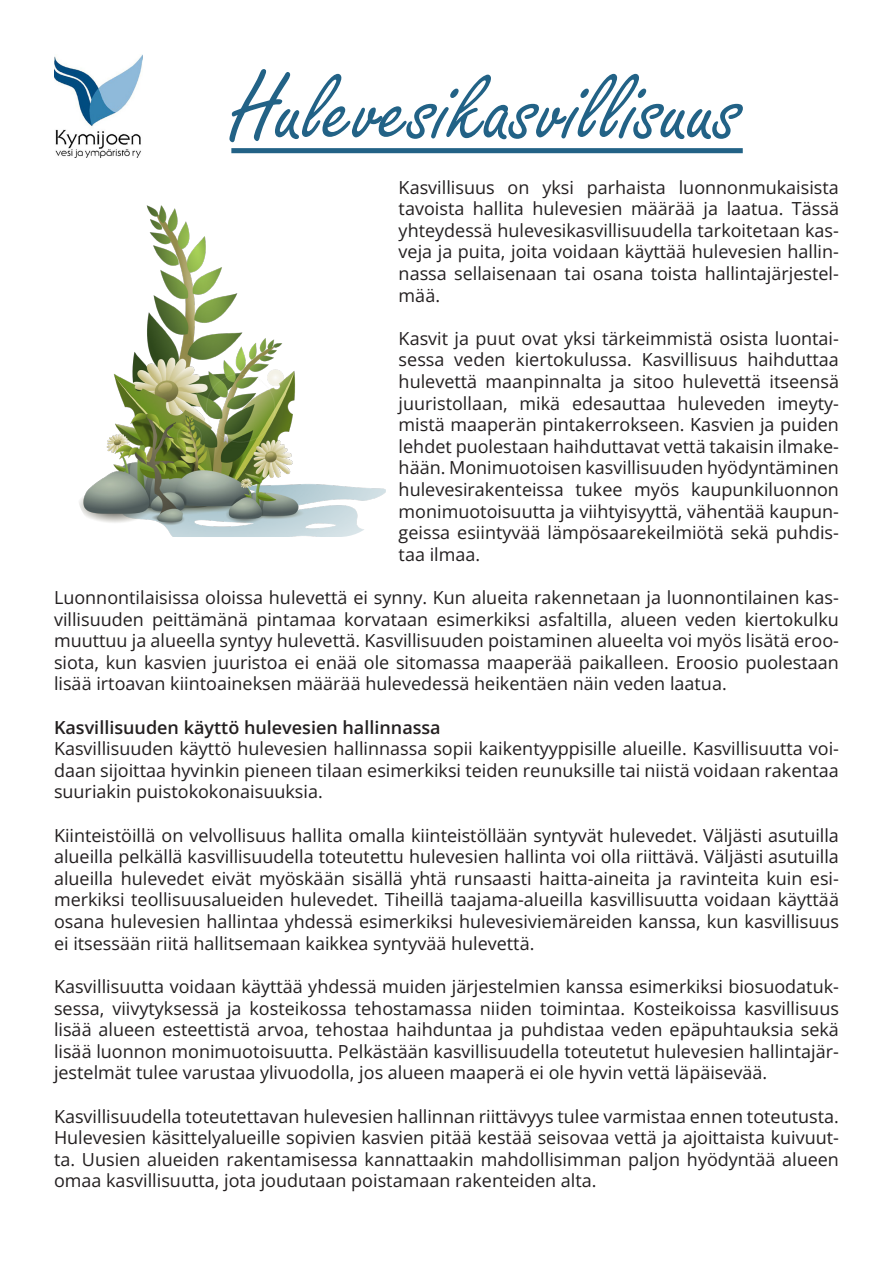
<style>
.page{position:relative;width:893px;height:1263px;background:#fff}
.page>*{position:absolute;margin:0;border:0;box-sizing:border-box;transform-origin:0 0}
.t1{font:102px "Freestyle Script";color:#226286}
.t2{font:18px/21.6px "Open Sans";color:#231f20;text-align:justify}
.t3{font:600 18px "Open Sans";color:#231f20}
</style>
<div class="page">
<div style="left:231px;top:148px;width:512px;height:5px;background:#226286"></div>
<img style="left:79px;top:205px;width:307px;height:332px">
<img style="left:54px;top:54px;width:88px;height:104px">
<p class="t1" style="left:231px;top:54px;width:513px">Hulevesikasvillisuus</p>
<p class="t2" style="left:399px;top:176px;width:442px">Kasvillisuus on yksi parhaista luonnonmukaisista tavoista hallita hulevesien määrää ja laatua. Tässä yhteydessä hulevesikasvillisuudella tarkoitetaan kas&shy;veja ja puita, joita voidaan käyttää hulevesien hallin&shy;nassa sellaisenaan tai osana toista hallintajärjestel&shy;mää.</p>
<p class="t2" style="left:399px;top:327px;width:442px">Kasvit ja puut ovat yksi tärkeimmistä osista luontai&shy;sessa veden kiertokulussa. Kasvillisuus haihduttaa hulevettä maanpinnalta ja sitoo hulevettä itseensä juuristollaan, mikä edesauttaa huleveden imeyty&shy;mistä maaperän pintakerrokseen. Kasvien ja puiden lehdet puolestaan haihduttavat vettä takaisin ilmake&shy;hään. Monimuotoisen kasvillisuuden hyödyntäminen hulevesirakenteissa tukee myös kaupunkiluonnon monimuotoisuutta ja viihtyisyyttä, vähentää kaupun&shy;geissa esiintyvää lämpösaarekeilmiötä sekä puhdis&shy;taa ilmaa.</p>
<p class="t2" style="left:54px;top:586px;width:786px">Luonnontilaisissa oloissa hulevettä ei synny. Kun alueita rakennetaan ja luonnontilainen kas&shy;villisuuden peittämänä pintamaa korvataan esimerkiksi asfaltilla, alueen veden kiertokulku muuttuu ja alueella syntyy hulevettä. Kasvillisuuden poistaminen alueelta voi myös lisätä eroo&shy;siota, kun kasvien juuristoa ei enää ole sitomassa maaperää paikalleen. Eroosio puolestaan lisää irtoavan kiintoaineksen määrää hulevedessä heikentäen näin veden laatua.</p>
<p class="t3" style="left:54px;top:715px;width:388px">Kasvillisuuden käyttö hulevesien hallinnassa</p>
<p class="t2" style="left:54px;top:737px;width:786px">Kasvillisuuden käyttö hulevesien hallinnassa sopii kaikentyyppisille alueille. Kasvillisuutta voi&shy;daan sijoittaa hyvinkin pieneen tilaan esimerkiksi teiden reunuksille tai niistä voidaan rakentaa suuriakin puistokokonaisuuksia.</p>
<p class="t2" style="left:54px;top:824px;width:786px">Kiinteistöillä on velvollisuus hallita omalla kiinteistöllään syntyvät hulevedet. Väljästi asutuilla alueilla pelkällä kasvillisuudella toteutettu hulevesien hallinta voi olla riittävä. Väljästi asutuilla alueilla hulevedet eivät myöskään sisällä yhtä runsaasti haitta-aineita ja ravinteita kuin esi&shy;merkiksi teollisuusalueiden hulevedet. Tiheillä taajama-alueilla kasvillisuutta voidaan käyttää osana hulevesien hallintaa yhdessä esimerkiksi hulevesiviemäreiden kanssa, kun kasvillisuus ei itsessään riitä hallitsemaan kaikkea syntyvää hulevettä.</p>
<p class="t2" style="left:54px;top:975px;width:786px">Kasvillisuutta voidaan käyttää yhdessä muiden järjestelmien kanssa esimerkiksi biosuodatuk&shy;sessa, viivytyksessä ja kosteikossa tehostamassa niiden toimintaa. Kosteikoissa kasvillisuus lisää alueen esteettistä arvoa, tehostaa haihduntaa ja puhdistaa veden epäpuhtauksia sekä lisää luonnon monimuotoisuutta. Pelkästään kasvillisuudella toteutetut hulevesien hallintajär&shy;jestelmät tulee varustaa ylivuodolla, jos alueen maaperä ei ole hyvin vettä läpäisevää.</p>
<p class="t2" style="left:54px;top:1105px;width:786px">Kasvillisuudella toteutettavan hulevesien hallinnan riittävyys tulee varmistaa ennen toteutusta.<br>Hulevesien käsittelyalueille sopivien kasvien pitää kestää seisovaa vettä ja ajoittaista kuivuut&shy;ta. Uusien alueiden rakentamisessa kannattaakin mahdollisimman paljon hyödyntää alueen omaa kasvillisuutta, jota joudutaan poistamaan rakenteiden alta.</p>
</div>
